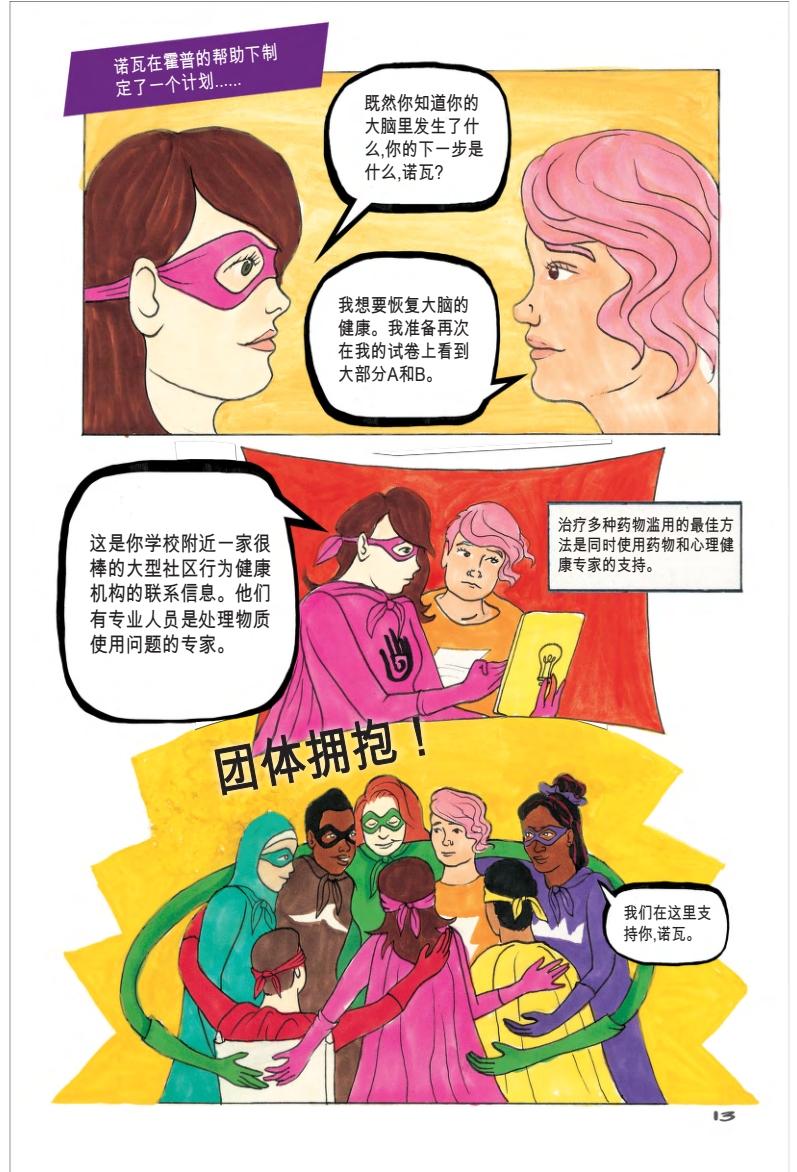
<style>
.page{position:relative;width:797px;height:1172px;background:#fff}
.page>*{position:absolute;margin:0;border:0;box-sizing:border-box;transform-origin:0 0}
.t1{font:53.5px "Arial Unicode MS";color:#231f20;scale:.86 1}
.t2{font:21px/25.2px "Arial Unicode MS";color:#231f20;text-align:justify;scale:.86 1}
.t3{font:19.1px/22.9px "Arial Unicode MS";color:#231f20;scale:.86 1}
.t4{font:19.1px/22.8px "Arial Unicode MS";color:#fff;scale:.86 1}
.t5{font:17px/20.4px "Arial Unicode MS";color:#231f20;text-align:justify;scale:.86 1}
</style>
<div class="page">
<img style="left:9px;top:1px;width:781px;height:1170px">
<img style="left:196px;top:691px;width:265px;height:131px">
<img style="left:214px;top:718px;width:183px;height:77px">
<svg style="left:412px;top:715px;width:13px;height:41px"></svg>
<p class="t4" style="left:113px;top:55px;width:193px;rotate:-5deg">诺瓦在霍普的帮助下制定了一个计划......</p>
<p class="t2" style="left:90px;top:530px;width:213px">这是你学校附近一家很棒的大型社区行为健康机构的联系信息。他们有专业人员是处理物质使用问题的专家。</p>
<p class="t3" style="left:364px;top:91px;width:141px">既然你知道你的大脑里发生了什么,你的下一步是什么,诺瓦?</p>
<p class="t3" style="left:338px;top:294px;width:155px;text-align:justify">我想要恢复大脑的健康。我准备再次在我的试卷上看到大部分A和B。</p>
<h1 class="t1" style="left:207px;top:734px;width:270px;rotate:-10deg">团体拥抱！</h1>
<p class="t5" style="left:558px;top:514px;width:206px">治疗多种药物滥用的最佳方法是同时使用药物和心理健康专家的支持。</p>
<p class="t5" style="left:623px;top:902px;width:104px">我们在这里支持你,诺瓦。</p>
</div>
